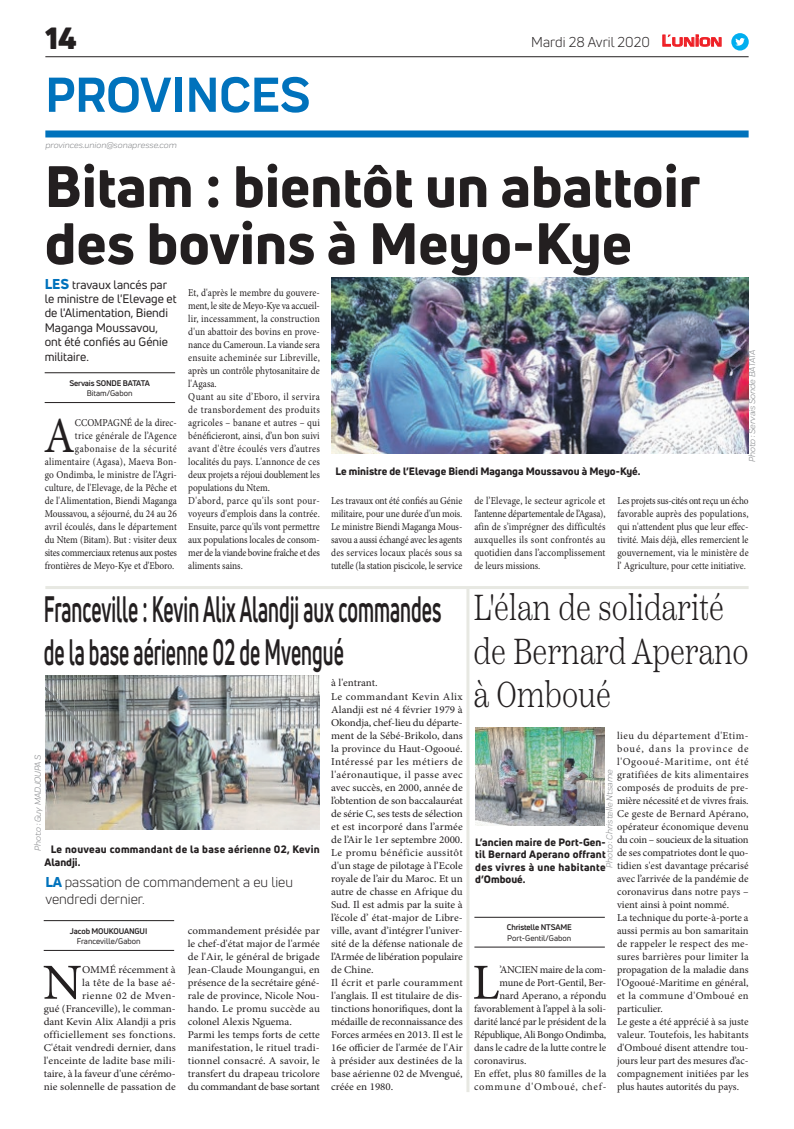
<style>
.page{position:relative;width:794px;height:1129px;background:#fff}
.page>*{position:absolute;margin:0;border:0;box-sizing:border-box;transform-origin:0 0}
.t1{font:800 57px/57px "Uni Neue";color:#231f20}
.t2{font:700 51px "Praktika";color:#0072bc}
.t3{font:50.5px "Minion Pro";color:#231f20;scale:.89 1}
.t4{font:50.5px "Minion Pro";color:#231f20;scale:1.05 1}
.t5{font:50.5px "Minion Pro";color:#231f20}
.t6{font:700 36px/43.2px "Uni Neue";color:#231f20;scale:.54 1}
.t7{font:300 36px/43.2px "Scotch Text";color:#231f20;scale:.8 1}
.t8{font:900 30px "Uni Neue";color:#231f20}
.t9{font:14px/16.8px "Uni Neue";color:#231f20}
.t10{font:12px/14.4px "Uni Neue";color:#231f20}
.t11{font:10.5px/13px "Minion Pro";color:#231f20;text-align:justify;scale:.89 1}
.t12{font:10.5px/13px "Minion Pro";color:#231f20;scale:1.05 1}
.t13{font:10.5px/13px "Minion Pro";color:#231f20}
.t14{font:800 10.5px/12.6px "Uni Neue";letter-spacing:.02em;color:#231f20}
.t15{font:800 10.5px "Uni Neue";color:#231f20}
.t16{font:10.5px "Minion Pro";letter-spacing:-.025em;color:#231f20}
.t17{font:10.5px "Minion Pro";letter-spacing:.02em;color:#231f20}
.t18{font:10.5px "Minion Pro";letter-spacing:.07em;color:#231f20}
.t19{font:10.5px "Minion Pro";letter-spacing:-.02em;color:#231f20}
.t20{font:italic 9px "Praktika";color:#818386}
.t21{font:700 8px "Uni Neue";letter-spacing:-.02em;color:#231f20}
.t22{font:8px "Uni Neue";color:#231f20}
.s1{font-family:"Eurostile";font-weight:600;font-size:14.9px;color:#ee1d23}
.s2{font-family:"Eurostile";font-weight:600;font-size:11.4px;color:#ee1d23}
.s3{font-weight:800;font-size:14px;color:#0072bc}
.s4{font-weight:800;color:#0072bc}
</style>
<div class="page">
<hr style="left:45px;top:56px;width:703px;height:1px;background:#231f20">
<div style="left:45px;top:130px;width:703px;height:7px;background:#0072bc"></div>
<svg style="left:662px;top:34px;width:60px;height:13px"></svg>
<div style="left:731px;top:33px;width:17px;height:18px;background:#00aeef;border-radius:50%"></div>
<svg style="left:735px;top:38px;width:10px;height:8px"></svg>
<hr style="left:45px;top:402px;width:130px;height:1px;background:#231f20">
<hr style="left:45px;top:372px;width:130px;height:1px;background:#231f20">
<hr style="left:44px;top:949px;width:130px;height:1px;background:#231f20">
<hr style="left:44px;top:920px;width:130px;height:1px;background:#231f20">
<img style="left:45px;top:675px;width:275px;height:154px">
<hr style="left:474px;top:946px;width:131px;height:1px;background:#231f20">
<hr style="left:474px;top:916px;width:131px;height:1px;background:#231f20">
<img style="left:475px;top:727px;width:129px;height:98px">
<hr style="left:45px;top:586px;width:703px;height:3px;background:#e7e8e2">
<hr style="left:466px;top:588px;width:3px;height:503px;background:#e7e8e2">
<img style="left:331px;top:278px;width:417px;height:176px">
<h3 class="t8" style="left:45px;top:17px;width:33px">14</h3>
<h2 class="t2" style="left:45px;top:54px;width:266px">PROVINCES</h2>
<p class="t20" style="left:45px;top:139px;width:133px">provinces.union@sonapresse.com</p>
<h3 class="t9" style="left:531px;top:33px;width:192px">Mardi 28 Avril 2020 <span class="s1">L</span><span class="s2">UNION</span></h3>
<h1 class="t1" style="left:45px;top:157px;width:657px">Bitam : bientôt un abattoir des bovins à Meyo-Kye</h1>
<p class="t10" style="left:45px;top:277px;width:133px"><span class="s3">LES</span> travaux lancés par le ministre de l'Elevage et de l'Alimentation, Biendi<br>Maganga Moussavou, ont été confiés au Génie militaire.</p>
<p class="t21" style="left:69px;top:378px;width:82px">Servais SONDE BATATA</p>
<p class="t22" style="left:87px;top:388px;width:47px">Bitam/Gabon</p>
<p class="t11" style="left:188px;top:286px;width:149px;text-align:left">Et, d'après le membre du gouvere&shy;ment, le site de Meyo-Kye va accueil&shy;lir, incessamment, la construction d'un abattoir des bovins en prove&shy;nance du Cameroun. La viande sera ensuite acheminée sur Libreville, après un contrôle phytosanitaire de l'Agasa.<br>Quant au site d’Eboro, il servira de transbordement des produits agricoles – banane et autres – qui bénéficieront, ainsi, d’un bon suivi avant d'être écoulés vers d’autres localités du pays. L'annonce de ces deux projets a réjoui doublement les populations du Ntem.<br>D'abord, parce qu'ils sont pour&shy;voyeurs d'emplois dans la contrée.<br>Ensuite, parce qu'ils vont permettre aux populations locales de consom&shy;mer de la viande bovine fraîche et des aliments sains.</p>
<p class="t20" style="left:746px;top:462px;width:115px;rotate:-90deg">Photo : Servais Sonde BATATA</p>
<p class="t11" style="left:45px;top:416px;width:150px;text-align:right">CCOMPAGNÉ de la direc-<br>trice générale de l’Agence gabonaise de la sécurité alimentaire (Agasa), Maeva Bon&shy;go Ondimba, le ministre de l’Agri&shy;culture, de l'Elevage, de la Pêche et de l'Alimentation, Biendi Maganga<br>Moussavou, a séjourné, du 24 au 26 avril écoulés, dans le département du Ntem (Bitam). But : visiter deux sites commerciaux retenus aux postes frontières de Meyo-Kye et d'Eboro.</p>
<h3 class="t3" style="left:44px;top:402px;width:36px">A</h3>
<p class="t15" style="left:335px;top:464px;width:306px">Le ministre de l’Elevage Biendi Maganga Moussavou à Meyo-Kyé.</p>
<p class="t11" style="left:331px;top:494px;width:149px">Les travaux ont été confiés au Génie militaire, pour une durée d'un mois.<br>Le ministre Biendi Maganga Mous&shy;savou a aussi échangé avec les agents des services locaux placés sous sa tutelle (la station piscicole, le service</p>
<p class="t11" style="left:474px;top:494px;width:149px">de l’Elevage, le secteur agricole et l’antenne départementale de l’Agasa), afin de s’imprégner des difficultés auxquelles ils sont confrontés au quotidien dans l’accomplissement de leurs missions.</p>
<p class="t11" style="left:617px;top:494px;width:149px">Les projets sus-cités ont reçu un écho favorable auprès des populations, qui n'attendent plus que leur effec&shy;tivité. Mais déjà, elles remercient le gouvernement, via le ministère de l’ Agriculture, pour cette initiative.</p>
<h3 class="t6" style="left:44px;top:586px;width:738px">Franceville : Kevin Alix Alandji aux commandes de la base aérienne 02 de Mvengué</h3>
<p class="t20" style="left:31px;top:850px;width:98px;rotate:-90deg">Photo : Guy MADJOUPA S</p>
<p class="t14" style="left:45px;top:842px;width:277px;text-indent:6px">Le nouveau commandant de la base aérienne 02, Kevin<br>Alandji.</p>
<h3 class="t9" style="left:45px;top:873px;width:249px"><span class="s4">LA</span> passation de commandement a eu lieu vendredi dernier.</h3>
<p class="t21" style="left:70px;top:925px;width:79px">Jacob MOUKOUANGUI</p>
<p class="t22" style="left:77px;top:936px;width:65px">Franceville/Gabon</p>
<p class="t12" style="left:44px;top:962px;width:127px;text-align:right">OMMÉ récemment à<br>la tête de la base aé-<br>rienne 02 de Mven-<br>gué (Franceville), le comman&shy;dant Kevin Alix Alandji a pris officiellement ses fonctions.<br>C'était vendredi dernier, dans l'enceinte de ladite base mili&shy;taire, à la faveur d'une cérémo&shy;nie solennelle de passation de</p>
<h3 class="t4" style="left:43px;top:948px;width:39px">N</h3>
<p class="t12" style="left:188px;top:923px;width:127px">commandement présidée par le chef-d'état major de l'armée de l'Air, le général de brigade<br>Jean-Claude Moungangui, en présence de la secrétaire géné&shy;rale de province, Nicole Nou&shy;hando. Le promu succède au colonel Alexis Nguema.<br>Parmi les temps forts de cette manifestation, le rituel tradi&shy;tionnel consacré. A savoir, le transfert du drapeau tricolore du commandant de base sortant</p>
<p class="t12" style="left:331px;top:676px;width:127px">à l'entrant.<br>Le commandant Kevin Alix<br>Alandji est né 4 février 1979 à<br>Okondja, chef-lieu du départe&shy;ment de la Sébé-Brikolo, dans la province du Haut-Ogooué.<br>Intéressé par les métiers de l'aéronautique, il passe avec avec succès, en 2000, année de l’obtention de son baccalauréat de série C, ses tests de sélection et est incorporé dans l’armée de l’Air le 1er septembre 2000.<br>Le promu bénéficie aussitôt d'un stage de pilotage à l’Ecole royale de l’air du Maroc. Et un autre de chasse en Afrique du<br>Sud. Il est admis par la suite à l’école d’ état-major de Libre&shy;ville, avant d’intégrer l’univer&shy;sité de la défense nationale de l’Armée de libération populaire de Chine.<br>Il écrit et parle couramment l'anglais. Il est titulaire de dis&shy;tinctions honorifiques, dont la médaille de reconnaissance des<br>Forces armées en 2013. Il est le<br>16e officier de l'armée de l'Air à présider aux destinées de la base aérienne 02 de Mvengué, créée en 1980.</p>
<h3 class="t7" style="left:473px;top:586px;width:345px">L'élan de solidarité de Bernard Aperano à Omboué</h3>
<p class="t13" style="left:617px;top:728px;width:133px">lieu du département d'Etim&shy;boué, dans la province de l'Ogooué-Maritime, ont été gratifiées de kits alimentaires composés de produits de pre&shy;mière nécessité et de vivres frais.<br>Ce geste de Bernard Apérano, opérateur économique devenu du coin – soucieux de la situation de ses compatriotes dont le quo&shy;tidien s'est davantage précarisé avec l’arrivée de la pandémie de coronavirus dans notre pays – vient ainsi à point nommé.<br>La technique du porte-à-porte a aussi permis au bon samaritain de rappeler le respect des me&shy;sures barrières pour limiter la propagation de la maladie dans l'Ogooué-Maritime en général, et la commune d'Omboué en particulier.<br>Le geste a été apprécié à sa juste valeur. Toutefois, les habitants d'Omboué disent attendre tou&shy;jours leur part des mesures d’ac&shy;compagnement initiées par les plus hautes autorités du pays.</p>
<p class="t20" style="left:603px;top:867px;width:100px;rotate:-90deg">Photo : Christelle Ntsame</p>
<p class="t14" style="left:475px;top:835px;width:132px;text-align:justify">L’ancien maire de Port-Gen&shy;til Bernard Aperano offrant des vivres à une habitante d’Omboué.</p>
<p class="t21" style="left:507px;top:922px;width:66px">Christelle NTSAME</p>
<p class="t22" style="left:507px;top:932px;width:66px">Port-Gentil/Gabon</p>
<h3 class="t5" style="left:472px;top:948px;width:29px">L</h3>
<p class="t19" style="left:499px;top:962px;width:108px">’ANCIEN maire de la com-</p>
<p class="t13" style="left:499px;top:975px;width:108px">mune de Port-Gentil, Ber-</p>
<p class="t13" style="left:499px;top:988px;width:108px">nard Aperano, a répondu</p>
<p class="t13" style="left:474px;top:1001px;width:134px">favorablement à l’appel à la soli-</p>
<p class="t13" style="left:474px;top:1014px;width:134px">darité lancé par le président de la</p>
<p class="t16" style="left:474px;top:1027px;width:134px">République, Ali Bongo Ondimba,</p>
<p class="t13" style="left:474px;top:1040px;width:134px">dans le cadre de la lutte contre le</p>
<p class="t13" style="left:474px;top:1053px;width:54px">coronavirus.</p>
<p class="t17" style="left:474px;top:1066px;width:134px">En effet, plus 80 familles de la</p>
<p class="t18" style="left:474px;top:1079px;width:134px">commune d'Omboué, chef-</p>
</div>
